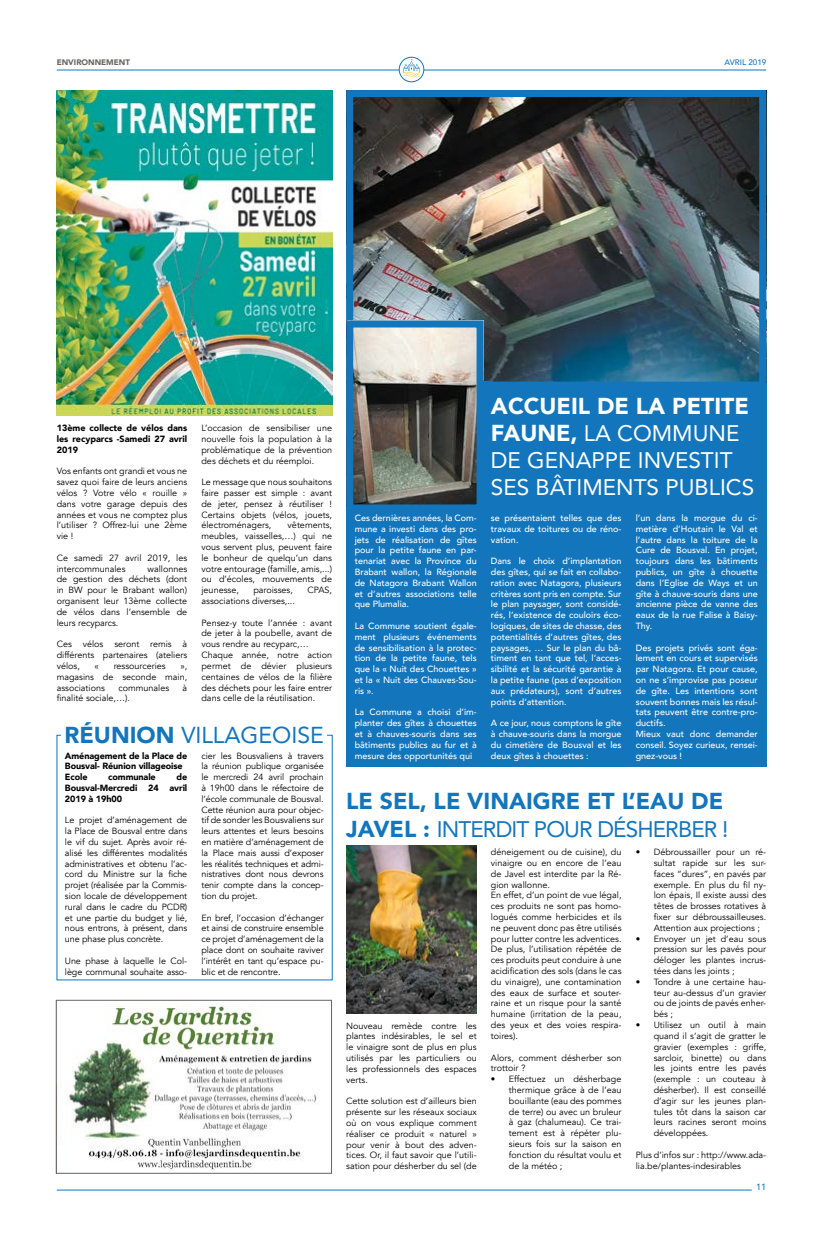
<style>
.page{position:relative;width:823px;height:1248px;background:#fff}
.page>*{position:absolute;margin:0;border:0;box-sizing:border-box;transform-origin:0 0}
.t1{font:900 23px "Avenir";color:#1376bc}
.t2{font:23px "Avenir";color:#1376bc}
.t3{font:900 23px "Avenir";color:#fff}
.t4{font:22.5px/27px "Avenir";color:#fff}
.t5{font:22.5px "Avenir";letter-spacing:-.04em;color:#1376bc}
.t6{font:9px/10.8px "Avenir";color:#000;text-align:justify}
.t7{font:500 9px/10.8px "Avenir";color:#fff;text-align:justify}
.t8{font:900 9px/10.8px "Avenir";letter-spacing:-.01em;color:#000;text-align:justify}
.t9{font:500 9px "Avenir";color:#1376bc}
.t10{font:900 8px "Avenir";color:#656564}
.t11{font:500 8px "Avenir";color:#1376bc}
.s1{font-weight:900}
.s2{font-weight:900;font-size:23px}
</style>
<div class="page">
<hr style="left:57px;top:69px;width:708px;height:1px;background:#1376bc">
<hr style="left:57px;top:1189px;width:694px;height:1px;background:#1376bc">
<img style="left:399px;top:57px;width:24px;height:25px;border-radius:12px">
<div style="left:398px;top:57px;width:26px;height:25px;border:1px solid #1376bc;border-radius:50%"></div>
<div style="left:346px;top:191px;width:419px;height:576px;background:#1376bc"></div>
<img style="left:354px;top:98px;width:403px;height:282px">
<div style="left:346px;top:90px;width:419px;height:298px;border:7px solid #1376bc"></div>
<img style="left:354px;top:328px;width:121px;height:175px">
<div style="left:346px;top:320px;width:137px;height:191px;border:7px solid #1376bc"></div>
<div style="left:346px;top:507px;width:138px;height:8px;background:#1376bc"></div>
<div style="left:480px;top:382px;width:8px;height:130px;background:#1376bc"></div>
<img style="left:67px;top:1001px;width:249px;height:169px">
<div style="left:56px;top:999px;width:276px;height:174px;border:1px solid #656564"></div>
<img style="left:346px;top:845px;width:130px;height:168px">
<img style="left:57px;top:90px;width:275px;height:325px">
<div style="left:476px;top:383px;width:289px;height:8px;background:#1376bc"></div>
<p class="t10" style="left:57px;top:55px;width:75px">ENVIRONNEMENT</p>
<p class="t11" style="left:724px;top:55px;width:43px">AVRIL 2019</p>
<p class="t8" style="left:57px;top:422px;width:132px">13ème collecte de vélos dans les recyparcs -Samedi 27 avril 2019</p>
<p class="t6" style="left:57px;top:466px;width:132px">Vos enfants ont grandi et vous ne savez quoi faire de leurs anciens vélos ? Votre vélo « rouille » dans votre garage depuis des années et vous ne comptez plus l’utiliser ? Offrez-lui une 2ème vie !</p>
<p class="t6" style="left:57px;top:552px;width:132px">Ce samedi 27 avril 2019, les intercommunales</p>
<p class="t6" style="left:201px;top:423px;width:132px">L’occasion de sensibiliser une nouvelle fois la population à la problématique de la prévention des déchets et du réemploi.</p>
<p class="t6" style="left:201px;top:477px;width:132px">Le message que nous souhaitons faire passer est simple : avant de jeter, pensez à réutiliser !<br>Certains objets (vélos, jouets, électroménagers,</p>
<p class="t6" style="left:201px;top:520px;width:132px;text-indent:86px">vêtements, meubles, vaisselles,…) qui ne vous servent plus, peuvent faire le bonheur de quelqu’un dans votre entourage (famille, amis,...) ou d’écoles, mouvements de jeunesse,</p>
<p class="t6" style="left:57px;top:563px;width:132px;text-indent:91px">wallonnes de gestion des déchets (dont in BW pour le Brabant wallon) organisent leur 13ème collecte de vélos dans l’ensemble de leurs recyparcs.</p>
<p class="t6" style="left:57px;top:639px;width:132px">Ces vélos seront remis à différents partenaires (ateliers vélos,</p>
<p class="t6" style="left:253px;top:585px;width:41px">paroisses,</p>
<p class="t6" style="left:307px;top:585px;width:26px">CPAS,</p>
<p class="t6" style="left:201px;top:595px;width:95px">associations diverses,...</p>
<p class="t6" style="left:201px;top:617px;width:132px;text-align:left">Pensez-y toute l’année : avant de jeter à la poubelle, avant de vous rendre au recyparc,…<br>Chaque année, notre action permet de dévier plusieurs centaines de vélos de la filière des déchets pour les faire entrer dans celle de la réutilisation.</p>
<h1 class="t2" style="left:64px;top:717px;width:261px"><span class="s1">RÉUNION</span> VILLAGEOISE</h1>
<p class="t8" style="left:65px;top:749px;width:124px;text-align:left">Aménagement de la Place de<br>Bousval- Réunion villageoise<br>Ecole</p>
<p class="t6" style="left:95px;top:660px;width:6px">«</p>
<p class="t6" style="left:114px;top:660px;width:53px">ressourceries</p>
<p class="t6" style="left:57px;top:660px;width:132px;text-indent:124px">», magasins de seconde main, associations</p>
<p class="t6" style="left:118px;top:682px;width:52px">communales</p>
<p class="t6" style="left:182px;top:682px;width:6px">à</p>
<p class="t6" style="left:57px;top:693px;width:75px">finalité sociale,…).</p>
<p class="t6" style="left:201px;top:750px;width:124px">cier les Bousvaliens à travers la réunion publique organisée le mercredi 24 avril prochain à 19h00 dans le réfectoire de l’école communale de Bousval.<br>Cette réunion aura pour objec&shy;tif de sonder les Bousvaliens sur leurs attentes et leurs besoins en matière d’aménagement de la Place mais aussi d’exposer les réalités techniques et admi&shy;nistratives dont nous devrons tenir compte dans la concep&shy;tion du projet.</p>
<p class="t6" style="left:201px;top:912px;width:124px">En bref, l’occasion d’échanger et ainsi de construire ensemble ce projet d’aménagement de la place dont on souhaite raviver l’intérêt en tant qu’espace pu&shy;blic et de rencontre.</p>
<p class="t8" style="left:65px;top:771px;width:124px;text-indent:111px">de Bousval-Mercredi 24 avril 2019 à 19h00</p>
<p class="t6" style="left:65px;top:815px;width:124px">Le projet d’aménagement de la Place de Bousval entre dans le vif du sujet. Après avoir ré&shy;alisé les différentes modalités administratives et obtenu l’ac&shy;cord du Ministre sur la fiche projet (réalisée par la Commis&shy;sion locale de développement rural dans le cadre du PCDR) et une partie du budget y lié, nous entrons, à présent, dans une phase plus concrète.</p>
<p class="t6" style="left:65px;top:955px;width:124px">Une phase à laquelle le Col&shy;lège communal souhaite asso-</p>
<p class="t8" style="left:108px;top:771px;width:49px">communale</p>
<p class="t7" style="left:354px;top:512px;width:123px">Ces dernières années, la Com&shy;mune a investi dans des pro&shy;jets de réalisation de gîtes pour la petite faune en par&shy;tenariat avec la Province du Brabant wallon, la Régionale de Natagora Brabant Wallon et d’autres associations telle que Plumalia.</p>
<p class="t7" style="left:354px;top:620px;width:123px">La Commune soutient égale&shy;ment plusieurs événements de sensibilisation à la protec&shy;tion de la petite faune, tels que la « Nuit des Chouettes » et la « Nuit des Chauves-Sou&shy;ris ».</p>
<p class="t7" style="left:354px;top:706px;width:123px">La Commune a choisi d’im&shy;planter des gîtes à chouettes et à chauves-souris dans ses bâtiments publics au fur et à mesure des opportunités qui</p>
<h1 class="t3" style="left:490px;top:386px;width:259px">ACCUEIL DE LA PETITE</h1>
<h2 class="t4" style="left:490px;top:419px;width:265px"><span class="s2">FAUNE,</span> LA COMMUNE<br>DE GENAPPE INVESTIT<br>SES BÂTIMENTS PUBLICS</h2>
<p class="t7" style="left:490px;top:512px;width:132px">se présentaient telles que des travaux de toitures ou de réno&shy;vation.</p>
<p class="t7" style="left:490px;top:555px;width:132px">Dans le choix d’implantation des gîtes, qui se fait en collabo&shy;ration avec Natagora, plusieurs critères sont pris en compte. Sur le plan paysager, sont considé&shy;rés, l’existence de couloirs éco&shy;logiques, de sites de chasse, des potentialités d’autres gîtes, des paysages, … Sur le plan du bâ&shy;timent en tant que tel, l’acces&shy;sibilité et la sécurité garantie à la petite faune (pas d’exposition aux prédateurs), sont d’autres points d’attention.</p>
<p class="t7" style="left:490px;top:717px;width:132px">A ce jour, nous comptons le gîte à chauve-souris dans la morgue du cimetière de Bousval et les deux gîtes à chouettes :</p>
<p class="t7" style="left:635px;top:512px;width:123px">l’un dans la morgue du ci&shy;metière d’Houtain le Val et l’autre dans la toiture de la Cure de Bousval. En projet, toujours dans les bâtiments publics, un gîte à chouette dans l’Eglise de Ways et un gîte à chauve-souris dans une ancienne pièce de vanne des eaux de la rue Falise à Baisy-Thy.</p>
<p class="t7" style="left:635px;top:641px;width:123px;text-align:left">Des projets privés sont éga&shy;lement en cours et supervisés par Natagora. Et pour cause, on ne s’improvise pas poseur de gîte. Les intentions sont souvent bonnes mais les résul&shy;tats peuvent être contre-pro&shy;ductifs.<br>Mieux vaut donc demander conseil. Soyez curieux, rensei&shy;gnez-vous !</p>
<h1 class="t1" style="left:346px;top:781px;width:378px">LE SEL, LE VINAIGRE ET L’EAU DE</h1>
<h2 class="t5" style="left:346px;top:810px;width:383px"><span class="s2">JAVEL :</span> INTERDIT POUR DÉSHERBER !</h2>
<p class="t6" style="left:346px;top:1020px;width:132px">Nouveau remède contre les plantes indésirables, le sel et le vinaigre sont de plus en plus utilisés par les particuliers ou les professionnels des espaces verts.</p>
<p class="t6" style="left:346px;top:1095px;width:132px">Cette solution est d’ailleurs bien présente sur les réseaux sociaux où on vous explique comment réaliser ce produit « naturel » pour venir à bout des adven&shy;tices. Or, il faut savoir que l’utili&shy;sation pour désherber du sel (de</p>
<p class="t6" style="left:490px;top:846px;width:132px;text-align:left">déneigement ou de cuisine), du vinaigre ou en encore de l’eau de Javel est interdite par la Ré&shy;gion wallonne.<br>En effet, d’un point de vue légal, ces produits ne sont pas homo&shy;logués comme herbicides et ils ne peuvent donc pas être utilisés pour lutter contre les adventices.<br>De plus, l’utilisation répétée de ces produits peut conduire à une acidification des sols (dans le cas du vinaigre), une contamination des eaux de surface et souter&shy;raine et un risque pour la santé humaine (irritation de la peau, des yeux et des voies respira&shy;toires).</p>
<p class="t6" style="left:490px;top:1052px;width:132px">Alors, comment désherber son trottoir ?</p>
<p class="t6" style="left:508px;top:1073px;width:114px;text-indent:-18px">• Effectuez un désherbage thermique grâce à de l’eau bouillante (eau des pommes de terre) ou avec un bruleur à gaz (chalumeau). Ce trai&shy;tement est à répéter plu&shy;sieurs fois sur la saison en fonction du résultat voulu et de la météo ;</p>
<p class="t6" style="left:653px;top:846px;width:114px;text-indent:-18px">• Débroussailler pour un ré&shy;sultat rapide sur les sur&shy;faces “dures”, en pavés par exemple. En plus du fil ny&shy;lon épais, Il existe aussi des têtes de brosses rotatives à fixer sur débroussailleuses.<br>Attention aux projections ;</p>
<p class="t6" style="left:653px;top:933px;width:114px;text-indent:-18px">• Envoyer un jet d’eau sous pression sur les pavés pour déloger les plantes incrus&shy;tées dans les joints ;</p>
<p class="t6" style="left:653px;top:976px;width:114px;text-indent:-18px">• Tondre à une certaine hau&shy;teur au-dessus d’un gravier ou de joints de pavés enher&shy;bés ;</p>
<p class="t6" style="left:653px;top:1019px;width:114px;text-indent:-18px">• Utilisez un outil à main quand il s‘agit de gratter le gravier (exemples : griffe, sarcloir, binette) ou dans les joints entre les pavés (exemple : un couteau à désherber). Il est conseillé d’agir sur les jeunes plan&shy;tules tôt dans la saison car leurs racines seront moins développées.</p>
<p class="t6" style="left:635px;top:1149px;width:132px">Plus d’infos sur : http://www.ada&shy;lia.be/plantes-indesirables</p>
<p class="t9" style="left:755px;top:1179px;width:12px">11</p>
</div>
